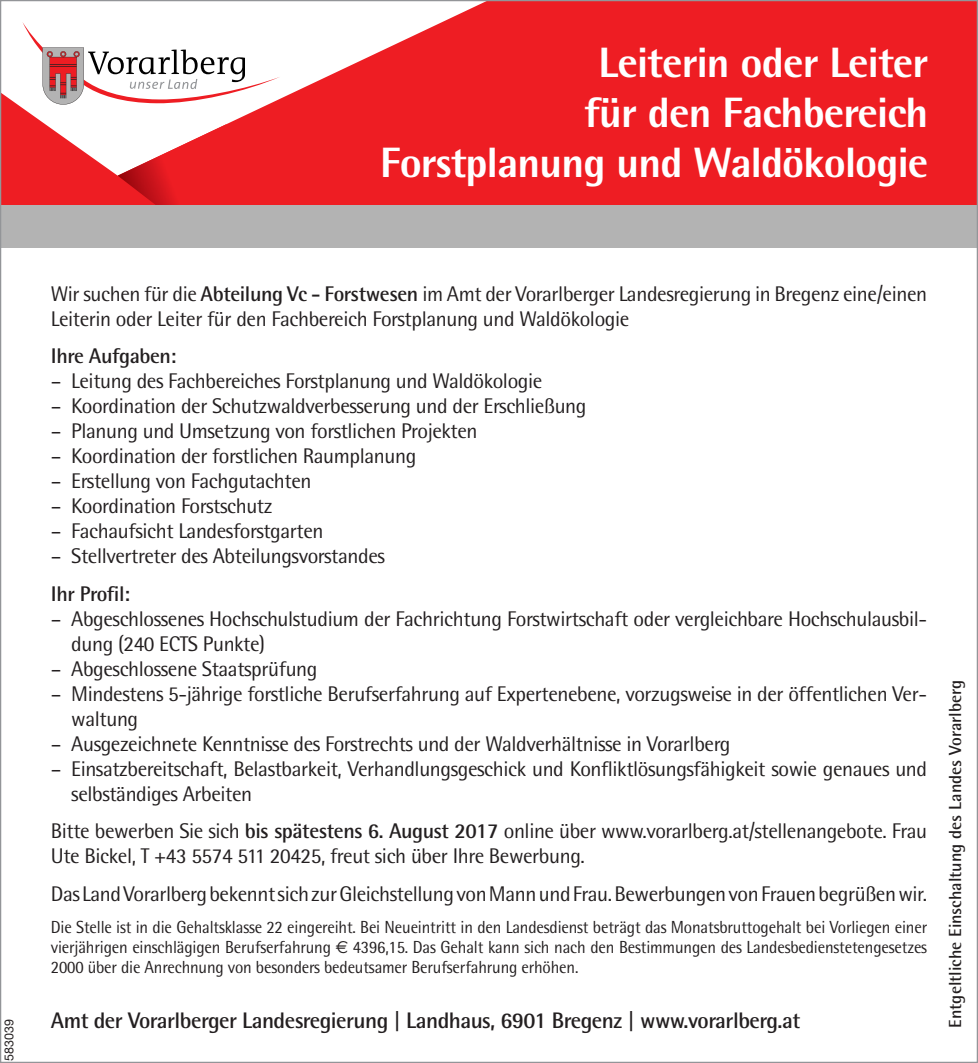
<style>
.page{position:relative;width:978px;height:1063px;background:#fff}
.page>*{position:absolute;margin:0;border:0;box-sizing:border-box;transform-origin:0 0}
.t1{font:800 42.5px/50px "Rotis Semi Sans";letter-spacing:-.02em;color:#fff;text-align:right}
.t2{font:700 22.5px "Rotis Semi Sans";letter-spacing:-.025em;color:#231f20}
.t3{font:21.25px/25px "Rotis Semi Sans";letter-spacing:-.02em;color:#231f20}
.t4{font:700 21.25px "Rotis Semi Sans";letter-spacing:-.02em;color:#231f20}
.t5{font:17.5px/20px "Rotis Semi Sans";letter-spacing:-.01em;color:#231f20;text-align:justify;scale:.95 1}
.t6{font:700 17.5px "Rotis Semi Sans";color:#231f20}
.t7{font:12.5px "Helvetica Neue";color:#231f20}
.s1{font-weight:700}
.s2{font-family:"Euro Sans"}
</style>
<div class="page">
<div style="left:0;top:0;width:977px;height:206px;background:#ee1d23"></div>
<svg style="left:2px;top:2px;width:483px;height:174px"></svg>
<img style="left:118px;top:124px;width:108px;height:82px">
<svg style="left:22px;top:22px;width:259px;height:83px;background:#eadcdc"></svg>
<div style="left:0;top:206px;width:977px;height:42px;background:#b3b3b3"></div>
<h1 class="t1" style="left:380px;top:37px;width:550px">Leiterin oder Leiter<br>für den Fachbereich<br>Forstplanung und Waldökologie</h1>
<p class="t7" style="left:2px;top:1061px;width:43px;rotate:-90deg">583039</p>
<p class="t3" style="left:51px;top:281px;width:878px">Wir suchen für die <span class="s1">Abteilung Vc - Forstwesen</span> im Amt der Vorarlberger Landesregierung in Bregenz eine/einen<br>Leiterin oder Leiter für den Fachbereich Forstplanung und Waldökologie</p>
<p class="t4" style="left:51px;top:343px;width:127px">Ihre Aufgaben:</p>
<p class="t3" style="left:51px;top:369px;width:493px">– Leitung des Fachbereiches Forstplanung und Waldökologie</p>
<p class="t3" style="left:51px;top:394px;width:537px">– Koordination der Schutzwaldverbesserung und der Erschließung</p>
<p class="t3" style="left:51px;top:419px;width:428px">– Planung und Umsetzung von forstlichen Projekten</p>
<p class="t3" style="left:51px;top:444px;width:367px">– Koordination der forstlichen Raumplanung</p>
<p class="t3" style="left:51px;top:469px;width:262px">– Erstellung von Fachgutachten</p>
<p class="t3" style="left:51px;top:494px;width:223px">– Koordination Forstschutz</p>
<p class="t3" style="left:51px;top:519px;width:274px">– Fachaufsicht Landesforstgarten</p>
<p class="t3" style="left:51px;top:544px;width:336px">– Stellvertreter des Abteilungsvorstandes</p>
<p class="t4" style="left:51px;top:581px;width:81px">Ihr Profil:</p>
<p class="t3" style="left:71px;top:606px;width:857px;text-indent:-20px">– Abgeschlossenes Hochschulstudium der Fachrichtung Forstwirtschaft oder vergleichbare Hochschulausbil&shy;dung (240 ECTS Punkte)</p>
<p class="t3" style="left:51px;top:656px;width:268px">– Abgeschlossene Staatsprüfung</p>
<p class="t3" style="left:71px;top:681px;width:857px;text-indent:-20px">– Mindestens 5-jährige forstliche Berufserfahrung auf Expertenebene, vorzugsweise in der öffentlichen Ver&shy;waltung</p>
<p class="t3" style="left:51px;top:731px;width:681px">– Ausgezeichnete Kenntnisse des Forstrechts und der Waldverhältnisse in Vorarlberg</p>
<p class="t3" style="left:71px;top:756px;width:857px;text-indent:-20px">– Einsatzbereitschaft, Belastbarkeit, Verhandlungsgeschick und Konfliktlösungsfähigkeit sowie genaues und selbständiges Arbeiten</p>
<p class="t3" style="left:51px;top:818px;width:878px">Bitte bewerben Sie sich <span class="s1">bis spätestens 6. August 2017</span> online über www.vorarlberg.at/stellenangebote. Frau<br>Ute Bickel, T +43 5574 511 20425, freut sich über Ihre Bewerbung.</p>
<p class="t3" style="left:51px;top:881px;width:878px">Das Land Vorarlberg bekennt sich zur Gleichstellung von Mann und Frau. Bewerbungen von Frauen begrüßen wir.</p>
<p class="t5" style="left:51px;top:917px;width:924px">Die Stelle ist in die Gehaltsklasse 22 eingereiht. Bei Neueintritt in den Landesdienst beträgt das Monatsbruttogehalt bei Vorliegen einer vierjährigen einschlägigen Berufserfahrung <span class="s2">E</span> 4396,15. Das Gehalt kann sich nach den Bestimmungen des Landesbedienstetengesetzes 2000 über die Anrechnung von besonders bedeutsamer Berufserfahrung erhöhen.</p>
<p class="t2" style="left:51px;top:1006px;width:751px">Amt der Vorarlberger Landesregierung | Landhaus, 6901 Bregenz | www.vorarlberg.at</p>
<p class="t6" style="left:944px;top:1028px;width:349px;rotate:-90deg">Entgeltliche Einschaltung des Landes Vorarlberg</p>
</div>
